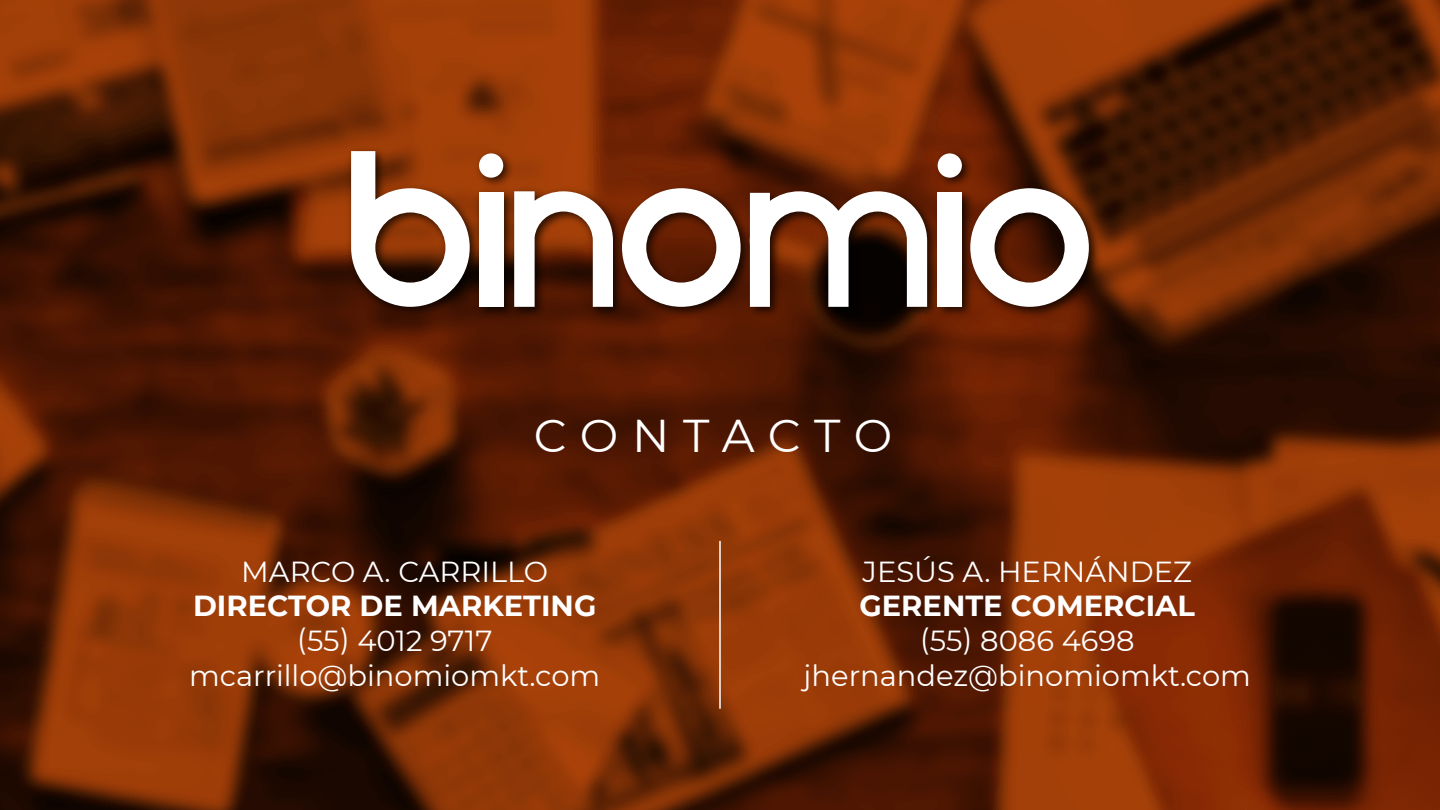
<style>
.page{position:relative;width:1440px;height:810px;background:#fff}
.page>*{position:absolute;margin:0;border:0;box-sizing:border-box;transform-origin:0 0}
.t1{font:45.9px "Montserrat";letter-spacing:.29em;color:#fff}
.t2{font:28.95px/34.7px "Montserrat";color:#fff;text-align:center}
.t3{font:700 28.95px "Montserrat";color:#fff}
</style>
<div class="page">
<img style="left:0;top:0;width:1440px;height:810px">
<img style="left:344px;top:144px;width:760px;height:178px">
<svg style="left:622px;top:188px;width:119px;height:119px"></svg>
<svg style="left:970px;top:188px;width:119px;height:119px"></svg>
<svg style="left:351px;top:151px;width:119px;height:156px"></svg>
<div style="left:479px;top:193px;width:24px;height:114px;background:#fff"></div>
<div style="left:479px;top:153px;width:24px;height:25px;background:#fff;border-radius:50%"></div>
<div style="left:938px;top:193px;width:24px;height:114px;background:#fff"></div>
<div style="left:938px;top:153px;width:24px;height:25px;background:#fff;border-radius:50%"></div>
<svg style="left:514px;top:191px;width:99px;height:116px"></svg>
<svg style="left:750px;top:191px;width:177px;height:116px"></svg>
<hr style="left:719px;top:541px;width:2px;height:168px;background:#fff">
<h1 class="t1" style="left:534px;top:404px;width:360px">CONTACTO</h1>
<p class="t2" style="left:241px;top:553px;width:308px">MARCO A. CARRILLO</p>
<p class="t3" style="left:193px;top:585px;width:405px">DIRECTOR DE MARKETING</p>
<p class="t2" style="left:189px;top:623px;width:413px">(55) 4012 9717 mcarrillo@binomiomkt.com</p>
<p class="t2" style="left:863px;top:553px;width:331px">JESÚS A. HERNÁNDEZ</p>
<p class="t3" style="left:860px;top:585px;width:337px">GERENTE COMERCIAL</p>
<p class="t2" style="left:804px;top:623px;width:449px">(55) 8086 4698 jhernandez@binomiomkt.com</p>
</div>
